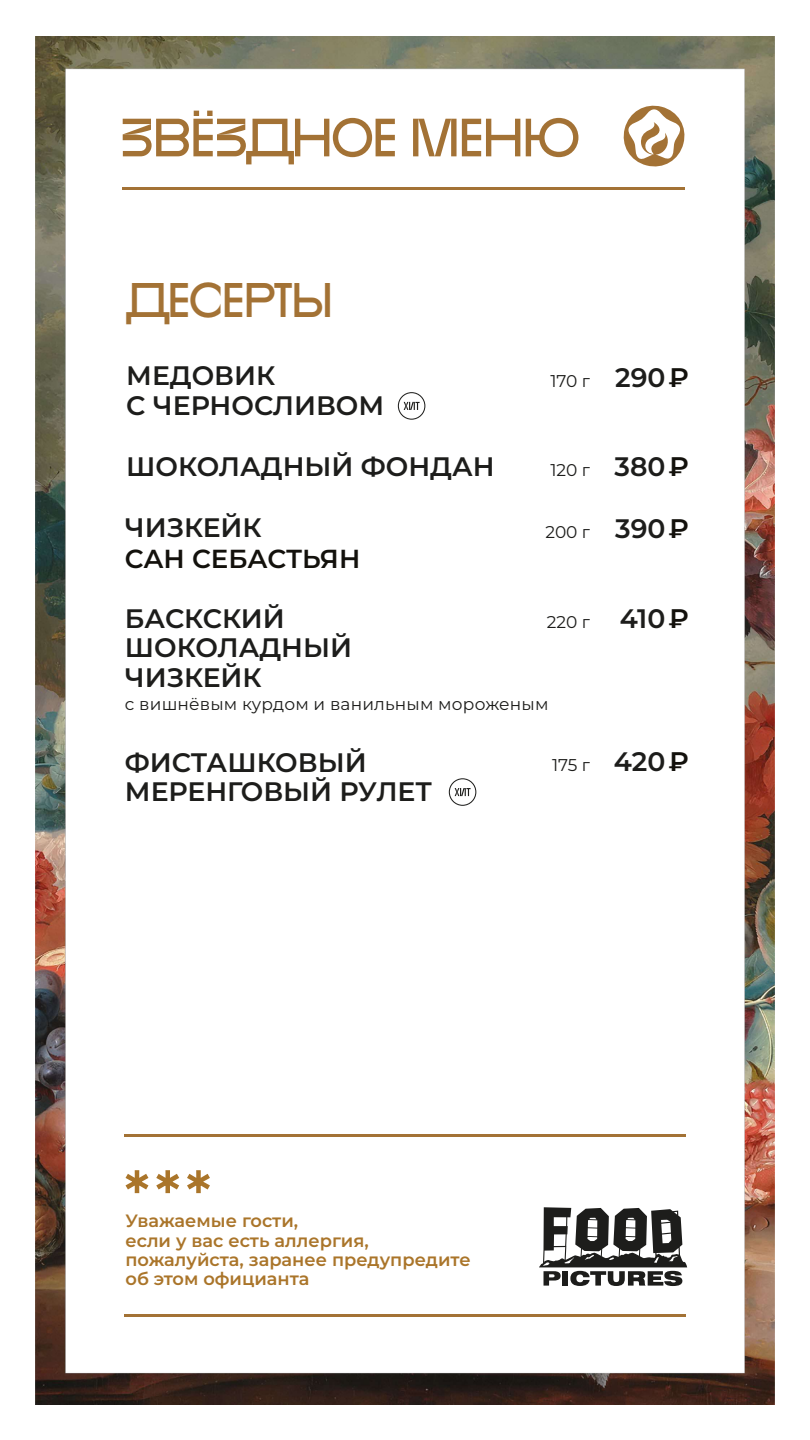
<style>
.page{position:relative;width:810px;height:1440px;background:#fff}
.page>*{position:absolute;margin:0;border:0;box-sizing:border-box;transform-origin:0 0}
.t1{font:53.78px "BASEBLOOM";color:#a37235}
.t2{font:48.6px "BASEBLOOM";color:#a37235}
.t3{font:600 26.7px/29.2px "Montserrat";color:#1d1d1b}
.t4{font:600 26.1px "Montserrat";color:#13110c}
.t5{font:600 17.77px/19.4px "Montserrat";color:#aa752a}
.t6{font:17.02px "Montserrat";letter-spacing:.01em;color:#1d1d1b}
.s1{font-size:26.85px;color:#13110c}
.s2{font-weight:600;font-size:26.7px}
.s3{font-weight:600;font-size:26.85px;color:#13110c}
</style>
<div class="page">
<img style="left:35px;top:36px;width:740px;height:1368px">
<svg style="left:539px;top:1207px;width:148px;height:79px"></svg>
<hr style="left:124px;top:1134px;width:561px;height:3px;background:#a37235">
<hr style="left:124px;top:1314px;width:561px;height:3px;background:#a37235">
<svg style="left:126px;top:1170px;width:22px;height:23px"></svg>
<svg style="left:156px;top:1170px;width:23px;height:23px"></svg>
<svg style="left:187px;top:1170px;width:23px;height:23px"></svg>
<svg style="left:620px;top:102px;width:68px;height:68px"></svg>
<hr style="left:122px;top:187px;width:563px;height:3px;background:#a37235">
<svg style="left:398px;top:392px;width:27px;height:28px"></svg>
<svg style="left:449px;top:778px;width:27px;height:28px"></svg>
<h1 class="t1" style="left:121px;top:101px;width:460px">ЗВЁЗДНОЕ МЕНЮ</h1>
<h2 class="t2" style="left:128px;top:267px;width:206px">ДЕСЕРТЫ</h2>
<p class="t3" style="left:126px;top:360px;width:259px">МЕДОВИК<br>С ЧЕРНОСЛИВОМ</p>
<p class="t3" style="left:615px;top:361px;width:75px">290<span class="s1">₽</span></p>
<p class="t6" style="left:550px;top:369px;width:41px">170 г</p>
<p class="t3" style="left:126px;top:451px;width:370px">ШОКОЛАДНЫЙ ФОНДАН</p>
<p class="t6" style="left:551px;top:458px;width:140px">120 г <span class="s2">380</span><span class="s3">₽</span></p>
<p class="t3" style="left:125px;top:512px;width:138px">ЧИЗКЕЙК</p>
<p class="t4" style="left:125px;top:541px;width:237px">САН СЕБАСТЬЯН</p>
<p class="t6" style="left:545px;top:520px;width:145px">200 г <span class="s2">390</span><span class="s3">₽</span></p>
<p class="t3" style="left:125px;top:603px;width:229px">БАСКСКИЙ<br>ШОКОЛАДНЫЙ<br>ЧИЗКЕЙК</p>
<p class="t6" style="left:547px;top:610px;width:144px">220 г <span class="s2">410</span><span class="s3">₽</span></p>
<p class="t6" style="left:125px;top:692px;width:425px">с вишнёвым курдом и ванильным мороженым</p>
<p class="t3" style="left:125px;top:746px;width:309px">ФИСТАШКОВЫЙ<br>МЕРЕНГОВЫЙ РУЛЕТ</p>
<p class="t6" style="left:552px;top:754px;width:139px">175 г <span class="s2">420</span><span class="s3">₽</span></p>
<p class="t5" style="left:126px;top:1210px;width:347px">Уважаемые гости,<br>если у вас есть аллергия, пожалуйста, заранее предупредите об этом официанта</p>
</div>
